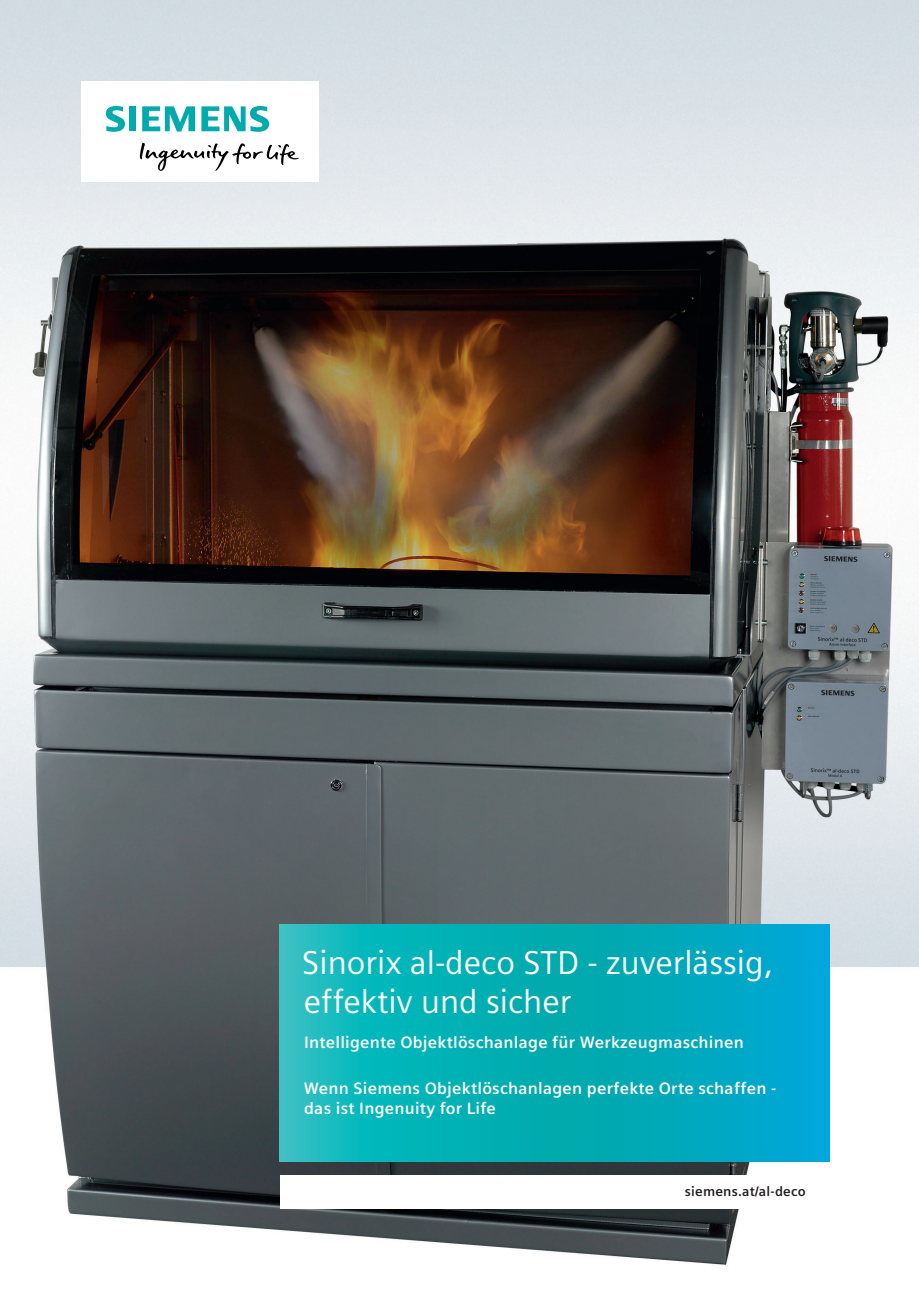
<style>
.page{position:relative;width:919px;height:1289px;background:#fff}
.page>*{position:absolute;margin:0;border:0;box-sizing:border-box;transform-origin:0 0}
._01__Headline_Panels{font:33px/39.6px "Siemens Sans";color:#fff}
._02__Subline_Panels{font:700 16.5px/19.8px "Siemens Sans";letter-spacing:.015em;color:#fff}
._09__URL_9pt_right{font:700 13.5px "Siemens Sans";letter-spacing:.015em;color:#231f20}
</style>
<div class="page">
<img style="left:0;top:0;width:918px;height:1265px">
<div style="left:81px;top:81px;width:238px;height:101px;background:#fff"></div>
<svg style="left:140px;top:143px;width:159px;height:28px"></svg>
<svg style="left:106px;top:106px;width:30px;height:26px"></svg>
<svg style="left:142px;top:106px;width:53px;height:25px"></svg>
<svg style="left:201px;top:106px;width:68px;height:26px"></svg>
<div style="left:280px;top:1174px;width:549px;height:34px;background:#fff"></div>
<svg style="left:280px;top:924px;width:549px;height:237px;background:#05aebc"></svg>
<p class="_01__Headline_Panels" style="left:302px;top:942px;width:472px">Sinorix al-deco STD - zuverlässig, effektiv und sicher</p>
<p class="_02__Subline_Panels" style="left:304px;top:1032px;width:441px">Intelligente Objektlöschanlage für Werkzeugmaschinen</p>
<p class="_02__Subline_Panels" style="left:304px;top:1078px;width:474px">Wenn Siemens Objektlöschanlagen perfekte Orte schaffen - das ist Ingenuity for Life</p>
<p class="_09__URL_9pt_right" style="left:684px;top:1183px;width:122px">siemens.at/al-deco</p>
</div>
